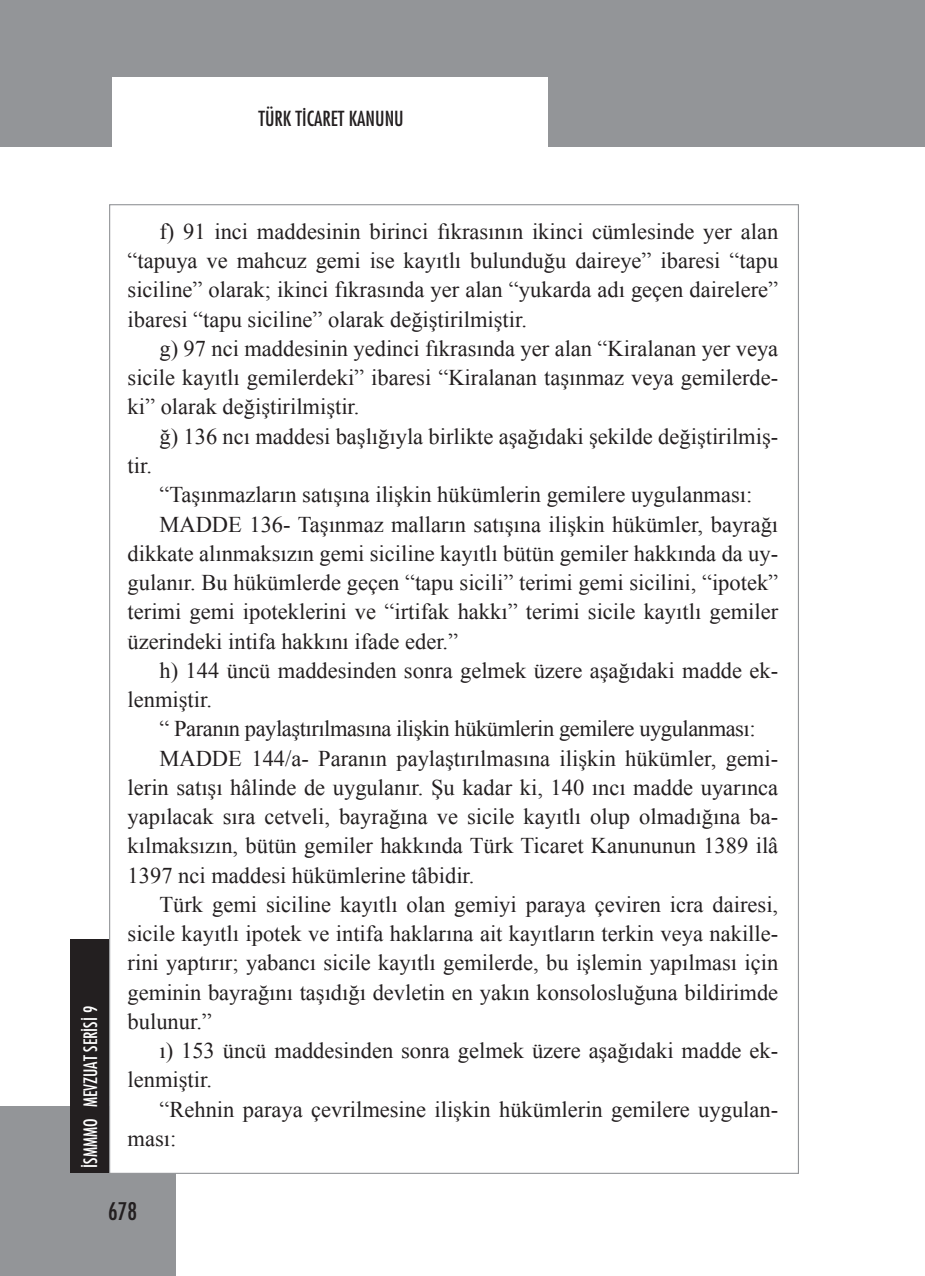
<style>
.page{position:relative;width:925px;height:1276px;background:#fff}
.page>*{position:absolute;margin:0;border:0;box-sizing:border-box;transform-origin:0 0}
.t1{font:23.62px "Futura Cond Nr Tr";color:#231f20}
.t2{font:22.5px/29.2px "Times New Roman";color:#231f20;text-align:justify}
.t3{font:22.5px "Times New Roman";letter-spacing:-.02em;color:#231f20}
.t4{font:20.25px "Futura Cond Nr Tr";color:#231f20}
.t5{font:18px "Futura Cond Nr Tr";color:#fff}
</style>
<div class="page">
<div style="left:0;top:0;width:925px;height:146px;background:#939598"></div>
<div style="left:0;top:1107px;width:176px;height:169px;background:#939598"></div>
<div style="left:109px;top:204px;width:690px;height:970px;background:#fff;border:1px solid #939598"></div>
<div style="left:113px;top:77px;width:435px;height:93px;background:#fff"></div>
<div style="left:70px;top:939px;width:39px;height:234px;background:#231f20"></div>
<p class="t4" style="left:258px;top:106px;width:147px">TÜRK TİCARET KANUNU</p>
<p class="t5" style="left:79px;top:1167px;width:163px;rotate:-90deg">İSMMMO MEVZUAT SERİSİ 9</p>
<p class="t2" style="left:128px;top:216px;width:652px;text-indent:32px">f) 91 inci maddesinin birinci fıkrasının ikinci cümlesinde yer alan “tapuya ve mahcuz gemi ise kayıtlı bulunduğu daireye” ibaresi “tapu siciline” olarak; ikinci fıkrasında yer alan “yukarda adı geçen dairelere” ibaresi “tapu siciline” olarak değiştirilmiştir.</p>
<p class="t2" style="left:128px;top:333px;width:652px;text-indent:32px">g) 97 nci maddesinin yedinci fıkrasında yer alan “Kiralanan yer veya sicile kayıtlı gemilerdeki” ibaresi “Kiralanan taşınmaz veya gemilerde&shy;ki” olarak değiştirilmiştir.</p>
<p class="t2" style="left:159px;top:421px;width:620px">ğ) 136 ncı maddesi başlığıyla birlikte aşağıdaki şekilde değiştirilmiş-</p>
<p class="t2" style="left:128px;top:450px;width:26px">tir.</p>
<p class="t2" style="left:159px;top:480px;width:594px">“Taşınmazların satışına ilişkin hükümlerin gemilere uygulanması:</p>
<p class="t2" style="left:159px;top:509px;width:620px">MADDE 136- Taşınmaz malların satışına ilişkin hükümler, bayrağı</p>
<p class="t2" style="left:128px;top:538px;width:652px">dikkate alınmaksızın gemi siciline kayıtlı bütün gemiler hakkında da uy-</p>
<p class="t2" style="left:128px;top:567px;width:652px">gulanır. Bu hükümlerde geçen “tapu sicili” terimi gemi sicilini, “ipotek”</p>
<p class="t2" style="left:128px;top:597px;width:652px">terimi gemi ipoteklerini ve “irtifak hakkı” terimi sicile kayıtlı gemiler</p>
<p class="t2" style="left:128px;top:626px;width:332px">üzerindeki intifa hakkını ifade eder.”</p>
<p class="t2" style="left:159px;top:655px;width:620px">h) 144 üncü maddesinden sonra gelmek üzere aşağıdaki madde ek-</p>
<p class="t2" style="left:128px;top:684px;width:86px">lenmiştir.</p>
<p class="t3" style="left:159px;top:716px;width:598px">“ Paranın paylaştırılmasına ilişkin hükümlerin gemilere uygulanması:</p>
<p class="t2" style="left:159px;top:743px;width:620px">MADDE 144/a- Paranın paylaştırılmasına ilişkin hükümler, gemi-</p>
<p class="t2" style="left:128px;top:772px;width:652px">lerin satışı hâlinde de uygulanır. Şu kadar ki, 140 ıncı madde uyarınca</p>
<p class="t2" style="left:128px;top:801px;width:652px">yapılacak sıra cetveli, bayrağına ve sicile kayıtlı olup olmadığına ba-</p>
<p class="t2" style="left:128px;top:831px;width:652px">kılmaksızın, bütün gemiler hakkında Türk Ticaret Kanununun 1389 ilâ</p>
<p class="t2" style="left:128px;top:860px;width:348px">1397 nci maddesi hükümlerine tâbidir.</p>
<p class="t2" style="left:159px;top:889px;width:620px">Türk gemi siciline kayıtlı olan gemiyi paraya çeviren icra dairesi,</p>
<p class="t2" style="left:128px;top:918px;width:652px">sicile kayıtlı ipotek ve intifa haklarına ait kayıtların terkin veya nakille-</p>
<p class="t2" style="left:128px;top:948px;width:652px">rini yaptırır; yabancı sicile kayıtlı gemilerde, bu işlemin yapılması için</p>
<p class="t2" style="left:128px;top:977px;width:652px">geminin bayrağını taşıdığı devletin en yakın konsolosluğuna bildirimde</p>
<p class="t2" style="left:128px;top:1006px;width:86px">bulunur.”</p>
<p class="t2" style="left:159px;top:1035px;width:620px">ı) 153 üncü maddesinden sonra gelmek üzere aşağıdaki madde ek-</p>
<p class="t2" style="left:128px;top:1065px;width:86px">lenmiştir.</p>
<p class="t2" style="left:159px;top:1094px;width:620px">“Rehnin paraya çevrilmesine ilişkin hükümlerin gemilere uygulan-</p>
<p class="t2" style="left:128px;top:1123px;width:50px">ması:</p>
<p class="t1" style="left:108px;top:1196px;width:31px">678</p>
</div>
